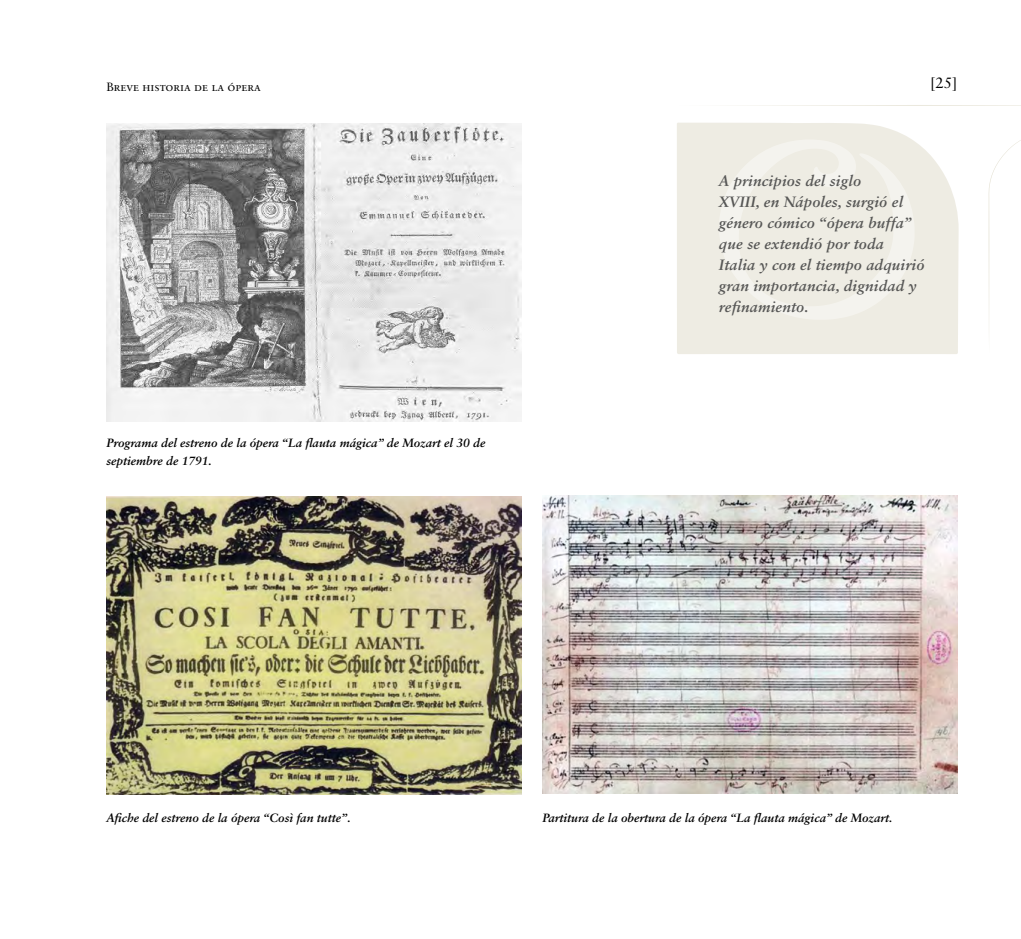
<style>
.page{position:relative;width:1021px;height:939px;background:#fff}
.page>*{position:absolute;margin:0;border:0;box-sizing:border-box;transform-origin:0 0}
.Cita_llamado{font:italic 700 15px/21px "Sabon LT Std";letter-spacing:.01em;color:#575756}
.t1{font:15px "Sabon LT Std";color:#000}
.Imagen{font:italic 700 12px/18px "Sabon LT Std";color:#000}
.t2{font:12px "Sabon LT Std";color:#000}
</style>
<div class="page">
<svg style="left:750px;top:105px;width:270px;height:1px"></svg>
<svg style="left:988px;top:140px;width:32px;height:165px"></svg>
<svg style="left:677px;top:122px;width:281px;height:232px;background:#efede5"></svg>
<svg style="left:716px;top:139px;width:198px;height:181px;background:#efede5"></svg>
<hr style="left:0;top:438px;width:1px;height:501px;background:#c8c1a4">
<img style="left:106px;top:497px;width:415px;height:298px">
<img style="left:542px;top:496px;width:415px;height:297px">
<img style="left:106px;top:123px;width:415px;height:298px">
<p class="t2" style="left:106px;top:80px;width:156px">Breve historia de la ópera</p>
<p class="t1" style="left:930px;top:74px;width:28px">[25]</p>
<p class="Imagen" style="left:106px;top:434px;width:380px">Programa del estreno de la ópera “La flauta mágica” de Mozart el 30 de septiembre de 1791.</p>
<p class="Cita_llamado" style="left:719px;top:170px;width:207px">A principios del siglo<br>XVIII, en Nápoles, surgió el género cómico “ópera buffa” que se extendió por toda<br>Italia y con el tiempo adquirió gran importancia, dignidad y refinamiento.</p>
<p class="Imagen" style="left:106px;top:808px;width:246px">Afiche del estreno de la ópera “Così fan tutte”.</p>
<p class="Imagen" style="left:542px;top:808px;width:352px">Partitura de la obertura de la ópera “La flauta mágica” de Mozart.</p>
</div>
